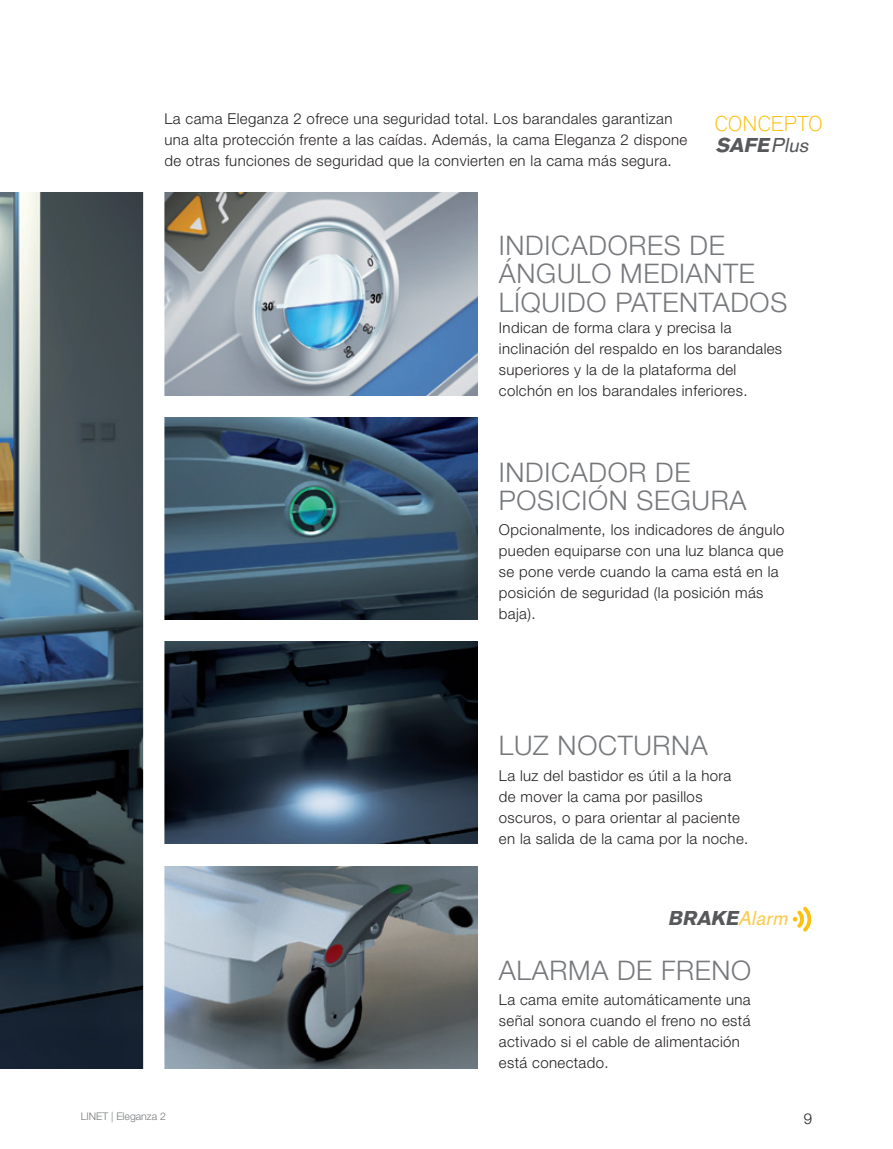
<style>
.page{position:relative;width:893px;height:1149px;background:#fff}
.page>*{position:absolute;margin:0;border:0;box-sizing:border-box;transform-origin:0 0}
._001_bullet{font:300 27px/28.5px "Helvetica Neue LT Pro";letter-spacing:.025em;color:#76787b}
._001_bullet-2{font:300 22.5px "Accius TOT";color:#fcc011}
._001_bullet-3{font:italic 700 21px "Accius TOT";color:#57585a}
._001_bullet-4{font:300 15px/21px "Helvetica Neue LT Pro";letter-spacing:.025em;color:#231f20}
.t1{font:300 10.5px "Helvetica Neue LT Pro";color:#76787b}
.s1{font-weight:400}
.s2{font-weight:400;color:#fdca4e}
</style>
<div class="page">
<svg style="left:793px;top:906px;width:19px;height:25px"></svg>
<img style="left:165px;top:193px;width:313px;height:202px">
<img style="left:165px;top:641px;width:313px;height:202px">
<img style="left:165px;top:866px;width:313px;height:201px">
<img style="left:165px;top:417px;width:313px;height:202px">
<img style="left:0;top:193px;width:143px;height:874px">
<p class="_001_bullet-4" style="left:164px;top:108px;width:524px">La cama Eleganza 2 ofrece una seguridad total. Los barandales garantizan una alta protección frente a las caídas. Además, la cama Eleganza 2 dispone de otras funciones de seguridad que la convierten en la cama más segura.</p>
<p class="_001_bullet-2" style="left:714px;top:111px;width:110px">CONCEPTO</p>
<p class="_001_bullet-3" style="left:716px;top:133px;width:99px">SAFE <span class="s1">Plus</span></p>
<p class="_001_bullet" style="left:499px;top:230px;width:290px">INDICADORES DE<br>ÁNGULO MEDIANTE<br>LÍQUIDO PATENTADOS</p>
<p class="_001_bullet-4" style="left:499px;top:316px;width:285px">Indican de forma clara y precisa la inclinación del respaldo en los barandales superiores y la de la plataforma del colchón en los barandales inferiores.</p>
<p class="_001_bullet" style="left:499px;top:457px;width:249px">INDICADOR DE<br>POSICIÓN SEGURA</p>
<p class="_001_bullet-4" style="left:499px;top:519px;width:287px">Opcionalmente, los indicadores de ángulo pueden equiparse con una luz blanca que se pone verde cuando la cama está en la posición de seguridad (la posición más baja).</p>
<p class="_001_bullet" style="left:499px;top:730px;width:210px">LUZ NOCTURNA</p>
<p class="_001_bullet-4" style="left:499px;top:764px;width:251px">La luz del bastidor es útil a la hora de mover la cama por pasillos oscuros, o para orientar al paciente en la salida de la cama por la noche.</p>
<p class="_001_bullet-3" style="left:668px;top:905px;width:126px">BRAKE<span class="s2">Alarm</span></p>
<p class="_001_bullet" style="left:499px;top:955px;width:254px">ALARMA DE FRENO</p>
<p class="_001_bullet-4" style="left:499px;top:988px;width:253px">La cama emite automáticamente una señal sonora cuando el freno no está activado si el cable de alimentación está conectado.</p>
<p class="t1" style="left:81px;top:1109px;width:87px">LINET | Eleganza 2</p>
<p class="_001_bullet-4" style="left:804px;top:1106px;width:10px">9</p>
</div>
